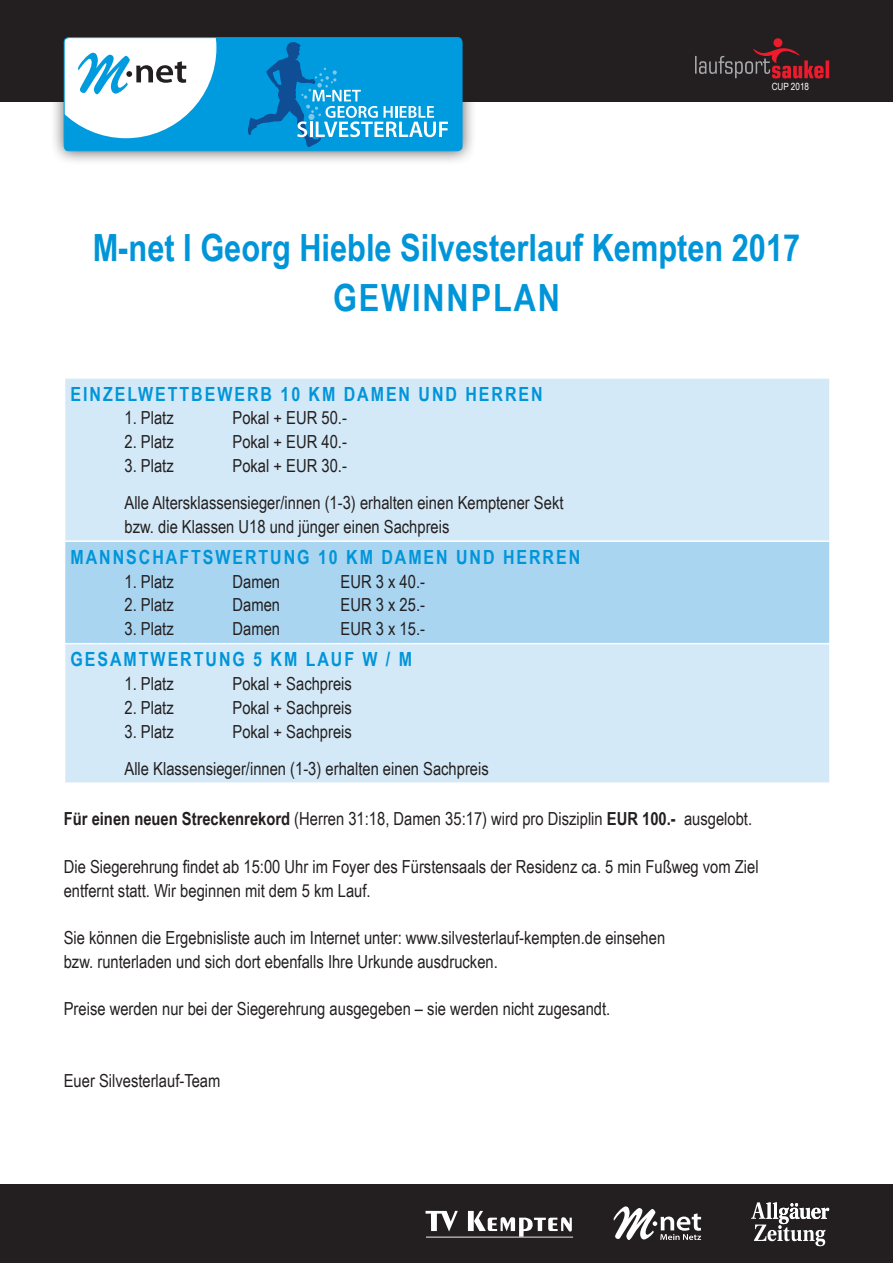
<style>
.page{position:relative;width:893px;height:1263px;background:#fff}
.page>*{position:absolute;margin:0;border:0;box-sizing:border-box;transform-origin:0 0}
.t1{font:700 37.5px/49.2px "Arial Narrow";color:#0095d9;text-align:center}
.t2{font:700 19.5px "Arial Narrow";letter-spacing:.1em;color:#0095d9}
.t3{font:18px/37px "Arial Narrow";color:#231f20}
.t4{font:9.9px "Arial Narrow";color:#fff}
.s1{font-weight:700}
</style>
<div class="page">
<div style="left:0;top:0;width:893px;height:101px;background:#231f20"></div>
<div style="left:65px;top:379px;width:764px;height:403px;background:#d4e9f7"></div>
<div style="left:65px;top:541px;width:765px;height:103px;background:#aad5f1"></div>
<hr style="left:64px;top:540px;width:767px;height:2px;background:#fff">
<hr style="left:829px;top:542px;width:2px;height:101px;background:#fff">
<hr style="left:64px;top:643px;width:767px;height:1px;background:#fff">
<div style="left:773px;top:38px;width:10px;height:9px;background:#ee1b2d;border-radius:50%"></div>
<svg style="left:695px;top:48px;width:134px;height:30px"></svg>
<div style="left:0;top:1185px;width:893px;height:78px;background:#231f20"></div>
<svg style="left:613px;top:1206px;width:88px;height:34px"></svg>
<svg style="left:751px;top:1202px;width:78px;height:44px"></svg>
<svg style="left:425px;top:1211px;width:33px;height:20px"></svg>
<div style="left:468px;top:1211px;width:6px;height:20px;background:#fff"></div>
<hr style="left:426px;top:1236px;width:147px;height:1px;background:#fff">
<svg style="left:474px;top:1211px;width:98px;height:26px"></svg>
<div style="left:50px;top:23px;width:427px;height:142px;background:#231f20;opacity:.75"></div>
<div style="left:64px;top:38px;width:398px;height:113px;background:#009bde;border-radius:5px"></div>
<div style="left:64px;top:37px;width:398px;height:114px;border:1px solid #009bde;border-radius:5px"></div>
<svg style="left:64px;top:38px;width:152px;height:100px"></svg>
<svg style="left:248px;top:42px;width:200px;height:105px"></svg>
<p class="t4" style="left:772px;top:79px;width:39px">CUP 2018</p>
<h1 class="t1" style="left:93px;top:222px;width:709px">M-net I Georg Hieble Silvesterlauf Kempten 2017<br>GEWINNPLAN</h1>
<p class="t2" style="left:71px;top:379px;width:474px">EINZELWETTBEWERB 10 KM DAMEN UND HERREN</p>
<p class="t3" style="left:125px;top:399px;width:51px">1. Platz</p>
<p class="t3" style="left:233px;top:399px;width:116px">Pokal + EUR 50.-</p>
<p class="t3" style="left:125px;top:423px;width:51px">2. Platz</p>
<p class="t3" style="left:233px;top:423px;width:116px">Pokal + EUR 40.-</p>
<p class="t3" style="left:125px;top:446px;width:51px">3. Platz</p>
<p class="t3" style="left:125px;top:446px;width:440px;text-indent:108px">Pokal + EUR 30.-<br>Alle Altersklassensieger/innen (1-3) erhalten einen Kemptener Sekt</p>
<p class="t3" style="left:125px;top:507px;width:326px">bzw. die Klassen U18 und jünger einen Sachpreis</p>
<p class="t2" style="left:71px;top:542px;width:511px">MANNSCHAFTSWERTUNG 10 KM DAMEN UND HERREN</p>
<p class="t3" style="left:125px;top:562px;width:51px">1. Platz</p>
<p class="t3" style="left:233px;top:562px;width:49px">Damen</p>
<p class="t3" style="left:341px;top:562px;width:86px">EUR 3 x 40.-</p>
<p class="t3" style="left:125px;top:586px;width:51px">2. Platz</p>
<p class="t3" style="left:233px;top:586px;width:49px">Damen</p>
<p class="t3" style="left:341px;top:586px;width:86px">EUR 3 x 25.-</p>
<p class="t3" style="left:125px;top:610px;width:51px">3. Platz</p>
<p class="t3" style="left:233px;top:610px;width:49px">Damen</p>
<p class="t3" style="left:341px;top:610px;width:86px">EUR 3 x 15.-</p>
<p class="t2" style="left:71px;top:645px;width:343px">GESAMTWERTUNG 5 KM LAUF W / M</p>
<p class="t3" style="left:125px;top:664px;width:51px">1. Platz</p>
<p class="t3" style="left:233px;top:664px;width:121px">Pokal + Sachpreis</p>
<p class="t3" style="left:125px;top:688px;width:51px">2. Platz</p>
<p class="t3" style="left:233px;top:688px;width:121px">Pokal + Sachpreis</p>
<p class="t3" style="left:125px;top:712px;width:51px">3. Platz</p>
<p class="t3" style="left:125px;top:712px;width:366px;text-indent:108px">Pokal + Sachpreis<br>Alle Klassensieger/innen (1-3) erhalten einen Sachpreis</p>
<p class="t3" style="left:64px;top:800px;width:690px"><span class="s1">Für einen neuen Streckenrekord</span> (Herren 31:18, Damen 35:17) wird pro Disziplin <span class="s1">EUR 100.-</span> ausgelobt.</p>
<p class="t3" style="left:64px;top:854px;width:696px;line-height:23.7px">Die Siegerehrung findet ab 15:00 Uhr im Foyer des Fürstensaals der Residenz ca. 5 min Fußweg vom Ziel entfernt statt. Wir beginnen mit dem 5 km Lauf.</p>
<p class="t3" style="left:64px;top:925px;width:603px;line-height:23.7px">Sie können die Ergebnisliste auch im Internet unter: www.silvesterlauf-kempten.de einsehen bzw. runterladen und sich dort ebenfalls Ihre Urkunde ausdrucken.</p>
<p class="t3" style="left:64px;top:990px;width:548px">Preise werden nur bei der Siegerehrung ausgegeben – sie werden nicht zugesandt.</p>
<p class="t3" style="left:64px;top:1061px;width:158px">Euer Silvesterlauf-Team</p>
</div>
